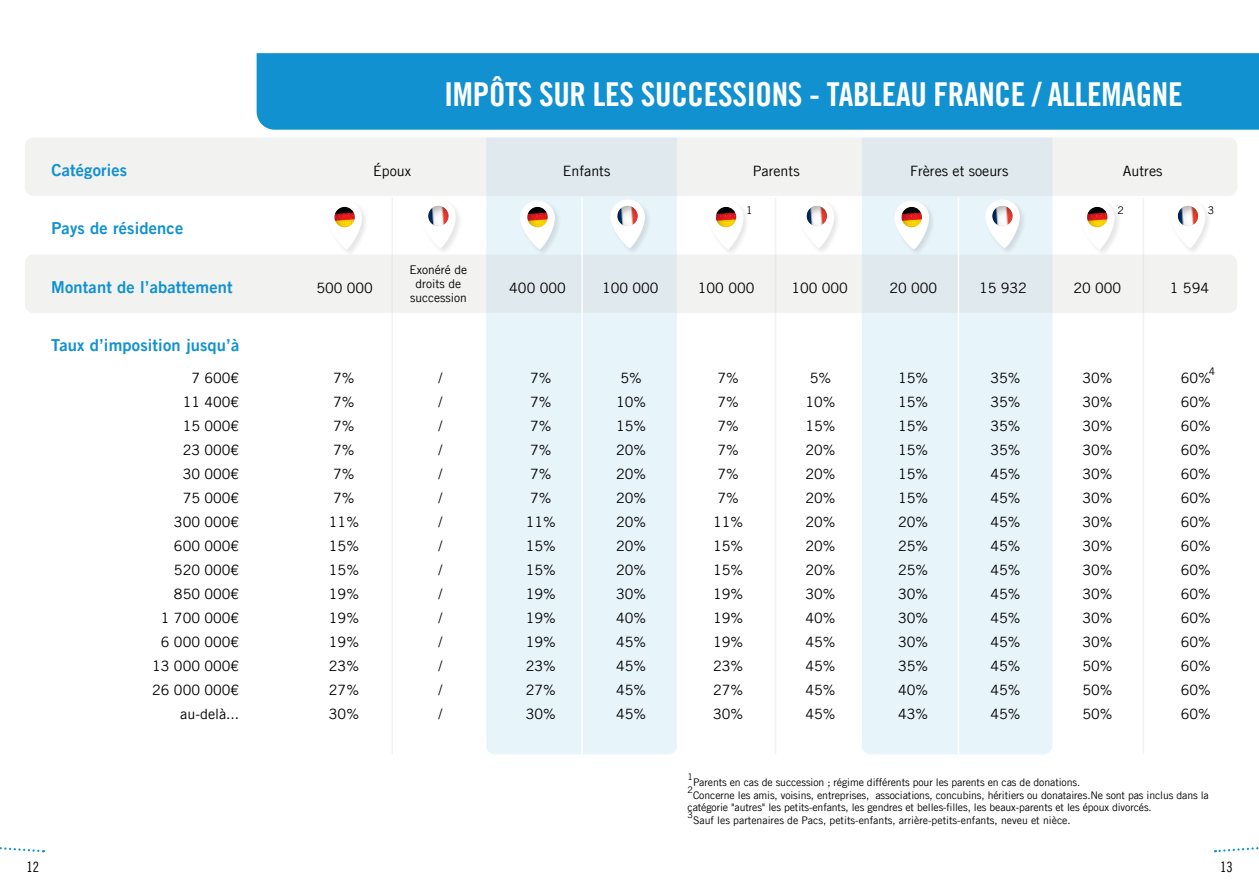
<style>
.page{position:relative;width:1259px;height:893px;background:#fff}
.page>*{position:absolute;margin:0;border:0;box-sizing:border-box;transform-origin:0 0}
.t1{font:33px "Trade Gothic LT Com Bd Cn 20";letter-spacing:-.01em;color:#fff}
.t2{font:16.5px "Trade Gothic LT Com Bd 2";letter-spacing:.01em;color:#1191d0}
.t3{font:14.25px/24px "Trade Gothic LT Com";color:#000;text-align:center}
.t4{font:14.25px "Trade Gothic LT Com Cn 18";color:#000}
.t5{font:12px/14.4px "Trade Gothic LT Com";color:#000;text-align:center}
.t6{font:10.5px/12.6px "Trade Gothic LT Com";letter-spacing:-.01em;color:#000}
.t7{font:9px "Trade Gothic LT Com";color:#000}
</style>
<div class="page">
<svg style="left:1215px;top:847px;width:44px;height:6px"></svg>
<svg style="left:0;top:847px;width:44px;height:6px"></svg>
<div style="left:486px;top:196px;width:191px;height:558px;background:#e7f4fa"></div>
<div style="left:862px;top:196px;width:190px;height:558px;background:#e7f4fa"></div>
<div style="left:25px;top:137px;width:1212px;height:59px;background:linear-gradient(to right,#f0f1f1,#e8edef);border-radius:9px"></div>
<div style="left:25px;top:254px;width:1212px;height:59px;background:linear-gradient(to right,#f0f1f1,#e9edef);border-radius:9px"></div>
<div style="left:257px;top:53px;width:1002px;height:77px;background:#1191d0"></div>
<hr style="left:391px;top:198px;width:2px;height:556px;background:#cecbca">
<hr style="left:775px;top:198px;width:1px;height:556px;background:#cecbca">
<hr style="left:957px;top:198px;width:2px;height:556px;background:#fff">
<hr style="left:1142px;top:198px;width:2px;height:556px;background:#cecbca">
<div style="left:326px;top:200px;width:43px;height:56px;background:#000;opacity:.1"></div>
<svg style="left:320px;top:194px;width:50px;height:55px"></svg>
<div style="left:519px;top:200px;width:43px;height:56px;background:#000;opacity:.1"></div>
<svg style="left:513px;top:194px;width:49px;height:55px"></svg>
<div style="left:708px;top:200px;width:43px;height:56px;background:#000;opacity:.1"></div>
<svg style="left:701px;top:194px;width:50px;height:55px"></svg>
<div style="left:893px;top:200px;width:43px;height:56px;background:#000;opacity:.1"></div>
<svg style="left:887px;top:194px;width:50px;height:55px"></svg>
<div style="left:1079px;top:200px;width:43px;height:56px;background:#000;opacity:.1"></div>
<svg style="left:1072px;top:194px;width:50px;height:55px"></svg>
<div style="left:420px;top:199px;width:43px;height:56px;background:#000;opacity:.1"></div>
<svg style="left:413px;top:194px;width:50px;height:54px"></svg>
<div style="left:609px;top:199px;width:43px;height:56px;background:#000;opacity:.1"></div>
<svg style="left:602px;top:194px;width:50px;height:54px"></svg>
<div style="left:799px;top:199px;width:42px;height:56px;background:#000;opacity:.1"></div>
<svg style="left:792px;top:194px;width:49px;height:54px"></svg>
<div style="left:984px;top:199px;width:43px;height:56px;background:#000;opacity:.1"></div>
<svg style="left:977px;top:194px;width:50px;height:54px"></svg>
<div style="left:1170px;top:199px;width:42px;height:56px;background:#000;opacity:.1"></div>
<svg style="left:1163px;top:194px;width:49px;height:54px"></svg>
<hr style="left:581px;top:198px;width:2px;height:556px;background:#fff">
<p class="t2" style="left:51px;top:159px;width:77px">Catégories</p>
<p class="t3" style="left:373px;top:158px;width:40px">Époux</p>
<p class="t2" style="left:51px;top:218px;width:133px">Pays de résidence</p>
<h1 class="t1" style="left:444px;top:74px;width:740px">IMPÔTS SUR LES SUCCESSIONS - TABLEAU FRANCE / ALLEMAGNE</h1>
<p class="t3" style="left:563px;top:158px;width:49px">Enfants</p>
<p class="t3" style="left:753px;top:158px;width:48px">Parents</p>
<p class="t3" style="left:910px;top:158px;width:100px">Frères et soeurs</p>
<p class="t3" style="left:1123px;top:158px;width:41px">Autres</p>
<p class="t6" style="left:746px;top:204px;width:8px">1</p>
<p class="t6" style="left:1117px;top:204px;width:8px">2</p>
<p class="t6" style="left:1207px;top:204px;width:8px">3</p>
<p class="t2" style="left:51px;top:276px;width:183px">Montant de l’abattement</p>
<p class="t5" style="left:410px;top:262px;width:59px">Exonéré de droits de succession</p>
<p class="t3" style="left:316px;top:275px;width:58px">500 000</p>
<p class="t3" style="left:509px;top:275px;width:58px">400 000</p>
<p class="t3" style="left:602px;top:275px;width:58px">100 000</p>
<p class="t3" style="left:698px;top:275px;width:58px">100 000</p>
<p class="t3" style="left:791px;top:275px;width:58px">100 000</p>
<p class="t3" style="left:889px;top:275px;width:49px">20 000</p>
<p class="t3" style="left:979px;top:275px;width:49px">15 932</p>
<p class="t3" style="left:1073px;top:275px;width:49px">20 000</p>
<p class="t3" style="left:1170px;top:275px;width:41px">1 594</p>
<p class="t2" style="left:51px;top:335px;width:189px">Taux d’imposition jusqu’à</p>
<p class="t3" style="left:152px;top:366px;width:89px;text-align:right">7 600€<br>11 400€<br>15 000€<br>23 000€<br>30 000€<br>75 000€<br>300 000€<br>600 000€<br>520 000€<br>850 000€<br>1 700 000€<br>6 000 000€<br>13 000 000€<br>26 000 000€ au-delà...</p>
<p class="t3" style="left:329px;top:366px;width:32px">7%<br>7%<br>7%<br>7%<br>7%<br>7%<br>11%<br>15%<br>15%<br>19%<br>19%<br>19%<br>23%<br>27%<br>30%</p>
<p class="t3" style="left:438px;top:366px;width:5px;text-align:justify">/ / / / / / / / / / / / / / /</p>
<p class="t3" style="left:616px;top:366px;width:32px">5%<br>10%<br>15%<br>20%<br>20%<br>20%<br>20%<br>20%<br>20%<br>30%<br>40%<br>45%<br>45%<br>45%<br>45%</p>
<p class="t3" style="left:805px;top:366px;width:32px">5%<br>10%<br>15%<br>20%<br>20%<br>20%<br>20%<br>20%<br>20%<br>30%<br>40%<br>45%<br>45%<br>45%<br>45%</p>
<p class="t3" style="left:990px;top:366px;width:32px;text-align:justify">35% 35% 35% 35% 45% 45% 45% 45% 45% 45% 45% 45% 45% 45% 45%</p>
<p class="t3" style="left:1180px;top:366px;width:32px;text-align:justify">60% 60% 60% 60% 60% 60% 60% 60% 60% 60% 60% 60% 60% 60% 60%</p>
<p class="t6" style="left:1208px;top:364px;width:8px">4</p>
<p class="t3" style="left:526px;top:365px;width:32px">7%<br>7%<br>7%<br>7%<br>7%<br>7%<br>11%<br>15%<br>15%<br>19%<br>19%<br>19%<br>23%<br>27%<br>30%</p>
<p class="t3" style="left:713px;top:365px;width:32px">7%<br>7%<br>7%<br>7%<br>7%<br>7%<br>11%<br>15%<br>15%<br>19%<br>19%<br>19%<br>23%<br>27%<br>30%</p>
<p class="t3" style="left:898px;top:365px;width:32px;text-align:justify">15% 15% 15% 15% 15% 15% 20% 25% 25% 30% 30% 30% 35% 40% 43%</p>
<p class="t3" style="left:1082px;top:366px;width:32px;text-align:justify">30% 30% 30% 30% 30% 30% 30% 30% 30% 30% 30% 30% 50% 50% 50%</p>
<p class="t7" style="left:687px;top:771px;width:7px">1</p>
<p class="t6" style="left:693px;top:776px;width:389px">Parents en cas de succession ; régime différents pour les parents en cas de donations.</p>
<p class="t7" style="left:687px;top:784px;width:7px">2</p>
<p class="t6" style="left:687px;top:788px;width:523px;text-indent:5px">Concerne les amis, voisins, entreprises, associations, concubins, héritiers ou donataires.Ne sont pas inclus dans la catégorie "autres" les petits-enfants, les gendres et belles-filles, les beaux-parents et les époux divorcés.</p>
<p class="t7" style="left:687px;top:809px;width:7px">3</p>
<p class="t6" style="left:693px;top:813px;width:379px">Sauf les partenaires de Pacs, petits-enfants, arrière-petits-enfants, neveu et nièce.</p>
<p class="t4" style="left:26px;top:858px;width:14px">12</p>
<p class="t4" style="left:1220px;top:858px;width:14px">13</p>
</div>
